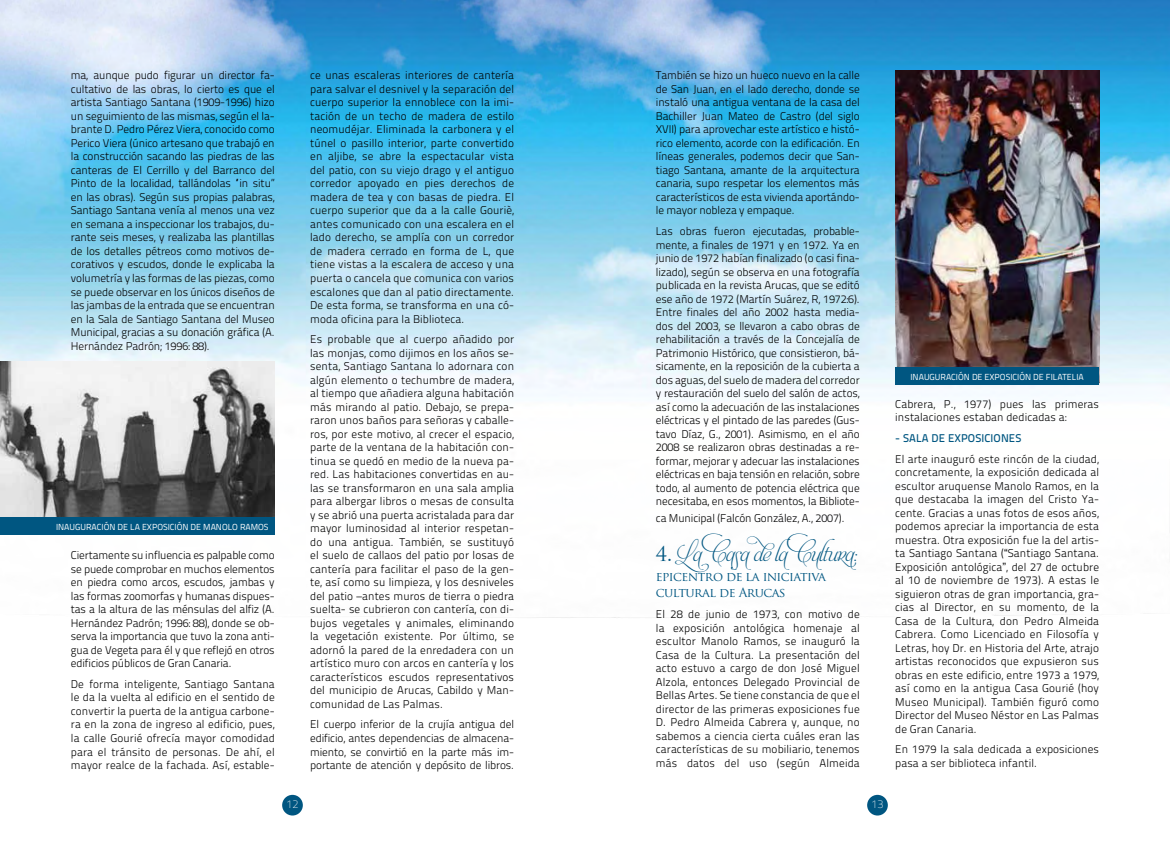
<style>
.page{position:relative;width:1170px;height:851px;background:#fff}
.page>*{position:absolute;margin:0;border:0;box-sizing:border-box;transform-origin:0 0}
.t1{font:18.75px "Aphrodite Slim Pro";color:#005681}
.t2{font:12.5px/16.2px "Trajan Pro";letter-spacing:-.04em;color:#005681}
.t3{font:300 11.25px/13.5px "Titillium Text 22 L";letter-spacing:.01em;color:#000;text-align:justify}
.t4{font:300 11.25px "Titillium Text 22 L";letter-spacing:-.01em;color:#000}
.t5{font:500 11.25px "Titillium Text 22 L";letter-spacing:.01em;color:#005681}
.t6{font:100 11.25px "Titillium Text 22 L";color:#fff}
.t7{font:8.75px "Titillium Text 22 L";color:#fff}
.s1{font-family:"Trajan Pro";font-size:20px}
.s2{font-family:"Arial";font-weight:400}
</style>
<div class="page">
<img style="left:0;top:0;width:1169px;height:816px">
<img style="left:0;top:361px;width:275px;height:156px">
<div style="left:0;top:517px;width:275px;height:18px;background:#005681"></div>
<img style="left:895px;top:71px;width:203px;height:296px">
<div style="left:895px;top:367px;width:203px;height:18px;background:#005681"></div>
<p class="t3" style="left:71px;top:68px;width:205px">ma, aunque pudo figurar un director fa&shy;cultativo de las obras, lo cierto es que el artista Santiago Santana (1909-1996) hizo un seguimiento de las mismas, según el la&shy;brante D. Pedro Pérez Viera, conocido como Perico Viera (único artesano que trabajó en la construcción sacando las piedras de las canteras de El Cerrillo y del Barranco del Pinto de la localidad, tallándolas “in situ” en las obras). Según sus propias palabras, Santiago Santana venía al menos una vez en semana a inspeccionar los trabajos, du&shy;rante seis meses, y realizaba las plantillas de los detalles pétreos como motivos de&shy;corativos y escudos, donde le explicaba la volumetría y las formas de las piezas, como se puede observar en los únicos diseños de las jambas de la entrada que se encuentran en la Sala de Santiago Santana del Museo Municipal, gracias a su donación gráfica (A.<br>Hernández Padrón; 1996: 88).</p>
<p class="t7" style="left:56px;top:520px;width:9px">INAUGURACI</p>
<p class="t7" style="left:104px;top:520px;width:44px">ÓNDE LA EXPOSICI</p>
<p class="t7" style="left:177px;top:520px;width:41px">ÓN DE MANOLO</p>
<p class="t7" style="left:240px;top:520px;width:13px">RAMOS</p>
<p class="t3" style="left:71px;top:548px;width:205px">Ciertamente su influencia es palpable como se puede comprobar en muchos elementos en piedra como arcos, escudos, jambas y las formas zoomorfas y humanas dispues&shy;tas a la altura de las ménsulas del alfiz (A.<br>Hernández Padrón; 1996: 88), donde se ob&shy;serva la importancia que tuvo la zona anti&shy;gua de Vegeta para él y que reflejó en otros edificios públicos de Gran Canaria.</p>
<p class="t3" style="left:71px;top:676px;width:205px">De forma inteligente, Santiago Santana le da la vuelta al edificio en el sentido de convertir la puerta de la antigua carbone&shy;ra en la zona de ingreso al edificio, pues, la calle Gourié ofrecía mayor comodidad para el tránsito de personas. De ahí, el mayor realce de la fachada. Así, estable-</p>
<p class="t3" style="left:310px;top:68px;width:205px">ce unas escaleras interiores de cantería para salvar el desnivel y la separación del cuerpo superior la ennoblece con la imi&shy;tación de un techo de madera de estilo neomudéjar. Eliminada la carbonera y el túnel o pasillo interior, parte convertido en aljibe, se abre la espectacular vista del patio, con su viejo drago y el antiguo corredor apoyado en pies derechos de madera de tea y con basas de piedra. El cuerpo superior que da a la calle Gouriè, antes comunicado con una escalera en el lado derecho, se amplía con un corredor de madera cerrado en forma de L, que tiene vistas a la escalera de acceso y una puerta o cancela que comunica con varios escalones que dan al patio directamente.<br>De esta forma, se transforma en una có&shy;moda oficina para la Biblioteca.</p>
<p class="t3" style="left:310px;top:332px;width:205px">Es probable que al cuerpo añadido por las monjas, como dijimos en los años se&shy;senta, Santiago Santana lo adornara con algún elemento o techumbre de madera, al tiempo que añadiera alguna habitación más mirando al patio. Debajo, se prepa&shy;raron unos baños para señoras y caballe&shy;ros, por este motivo, al crecer el espacio, parte de la ventana de la habitación con&shy;tinua se quedó en medio de la nueva pa&shy;red. Las habitaciones convertidas en au&shy;las se transformaron en una sala amplia para albergar libros o mesas de consulta y se abrió una puerta acristalada para dar mayor luminosidad al interior respetan&shy;do una antigua. También, se sustituyó el suelo de callaos del patio por losas de cantería para facilitar el paso de la gen&shy;te, así como su limpieza, y los desniveles del patio –antes muros de tierra o piedra suelta- se cubrieron con cantería, con di&shy;bujos vegetales y animales, eliminando la vegetación existente. Por último, se adornó la pared de la enredadera con un artístico muro con arcos en cantería y los característicos escudos representativos del municipio de Arucas, Cabildo y Man&shy;comunidad de Las Palmas.</p>
<p class="t3" style="left:310px;top:717px;width:205px">El cuerpo inferior de la crujía antigua del edificio, antes dependencias de almacena&shy;miento, se convirtió en la parte más im&shy;portante de atención y depósito de libros.</p>
<p class="t3" style="left:656px;top:68px;width:205px">También se hizo un hueco nuevo en la calle de San Juan, en el lado derecho, donde se instaló una antigua ventana de la casa del Bachiller Juan Mateo de Castro (del siglo XVII) para aprovechar este artístico e histó&shy;rico elemento, acorde con la edificación. En líneas generales, podemos decir que San&shy;tiago Santana, amante de la arquitectura canaria, supo respetar los elementos más característicos de esta vivienda aportándo&shy;le mayor nobleza y empaque.</p>
<p class="t3" style="left:656px;top:224px;width:205px">Las obras fueron ejecutadas, probable&shy;mente, a finales de 1971 y en 1972. Ya en junio de 1972 habían finalizado (o casi fina&shy;lizado), según se observa en una fotografía publicada en la revista Arucas, que se editó ese año de 1972 (Martín Suárez, R, 1972:6).<br>Entre finales del año 2002 hasta media&shy;dos del 2003, se llevaron a cabo obras de rehabilitación a través de la Concejalía de Patrimonio Histórico, que consistieron, bá&shy;sicamente, en la reposición de la cubierta a dos aguas, del suelo de madera del corredor y restauración del suelo del salón de actos, así como la adecuación de las instalaciones eléctricas y el pintado de las paredes (Gus&shy;tavo Díaz, G., 2001). Asimismo, en el año 2008 se realizaron obras destinadas a re&shy;formar, mejorar y adecuar las instalaciones eléctricas en baja tensión en relación, sobre todo, al aumento de potencia eléctrica que necesitaba, en esos momentos, la Bibliote-</p>
<p class="t4" style="left:656px;top:509px;width:190px">ca Municipal (Falcón González, A., 2007).</p>
<h1 class="t1" style="left:656px;top:543px;width:204px"><span class="s1">4 .</span> La Ca s a de la Cu ltu ra :</h1>
<p class="t2" style="left:656px;top:568px;width:172px">epicentro de la iniciativa cultural de Arucas</p>
<p class="t3" style="left:656px;top:606px;width:205px">El 28 de junio de 1973, con motivo de la exposición antológica homenaje al escultor Manolo Ramos, se inauguró la Casa de la Cultura. La presentación del acto estuvo a cargo de don José Miguel Alzola, entonces Delegado Provincial de Bellas Artes. Se tiene constancia de que el director de las primeras exposiciones fue D. Pedro Almeida Cabrera y, aunque, no sabemos a ciencia cierta cuáles eran las características de su mobiliario, tenemos más datos del uso (según Almeida</p>
<p class="t6" style="left:286px;top:796px;width:13px">12</p>
<p class="t6" style="left:871px;top:796px;width:13px">13</p>
<p class="t7" style="left:910px;top:370px;width:175px">INAUGURACIÓN DE EXPOSICIÓN DE FILATELIA</p>
<p class="t3" style="left:895px;top:396px;width:205px">Cabrera, P., 1977) pues las primeras instalaciones estaban dedicadas a:</p>
<p class="t5" style="left:895px;top:429px;width:127px">- SALA DE EXPOSICIONES</p>
<p class="t3" style="left:895px;top:451px;width:205px">El arte inauguró este rincón de la ciudad, concretamente, la exposición dedicada al escultor aruquense Manolo Ramos, en la que destacaba la imagen del Cristo Ya&shy;cente. Gracias a unas fotos de esos años, podemos apreciar la importancia de esta muestra. Otra exposición fue la del artis&shy;ta Santiago Santana (<span class="s2">“</span>Santiago Santana.<br>Exposición antológica<span class="s2">”</span>, del 27 de octubre al 10 de noviembre de 1973). A estas le siguieron otras de gran importancia, gra&shy;cias al Director, en su momento, de la Casa de la Cultura, don Pedro Almeida Cabrera. Como Licenciado en Filosofía y Letras, hoy Dr. en Historia del Arte, atrajo artistas reconocidos que expusieron sus obras en este edificio, entre 1973 a 1979, así como en la antigua Casa Gourié (hoy Museo Municipal). También figuró como Director del Museo Néstor en Las Palmas de Gran Canaria.</p>
<p class="t3" style="left:895px;top:742px;width:205px">En 1979 la sala dedicada a exposiciones pasa a ser biblioteca infantil.</p>
</div>
